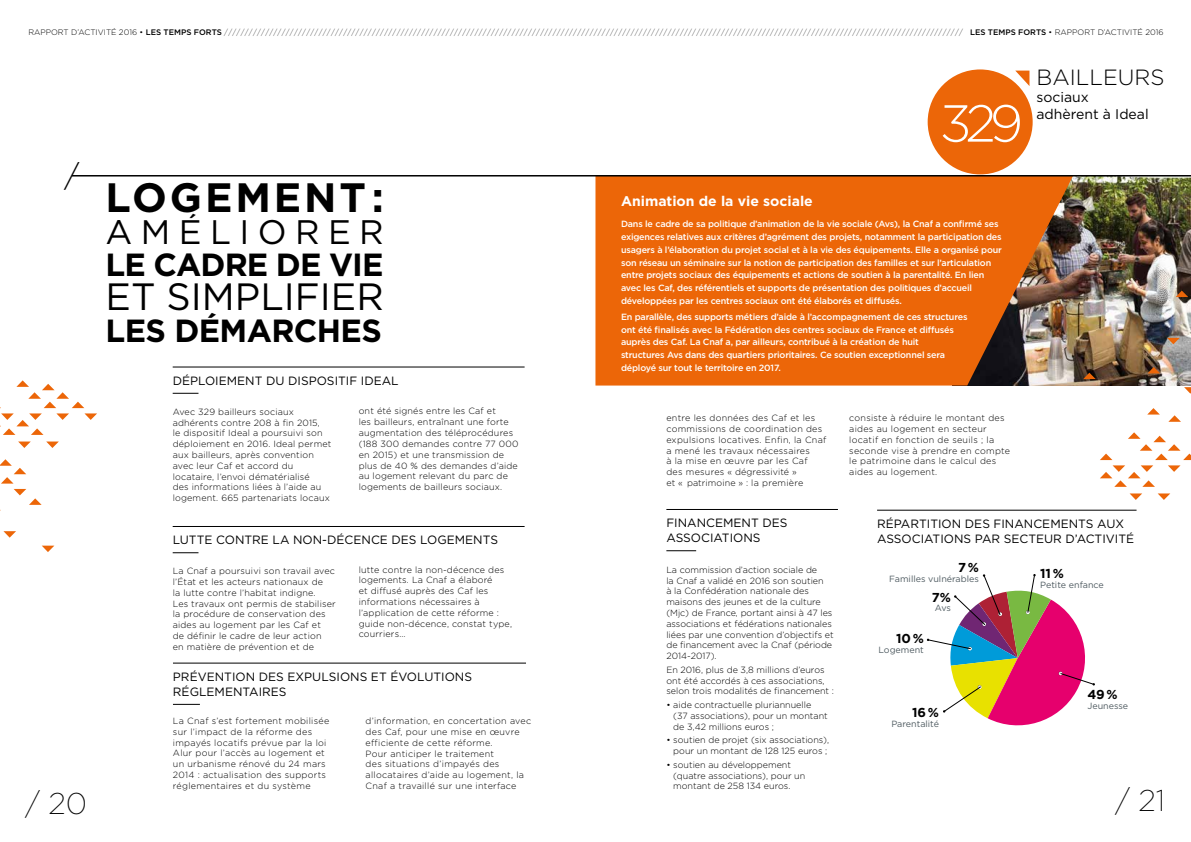
<style>
.page{position:relative;width:1191px;height:842px;background:#fff}
.page>*{position:absolute;margin:0;border:0;box-sizing:border-box;transform-origin:0 0}
.t1{font:300 52px "Gotham";color:#fff}
.t2{font:700 41px "Gotham";letter-spacing:.07em;color:#000}
.t3{font:38px "Gotham";color:#000}
.t4{font:34px "Gotham";letter-spacing:.245em;color:#000}
.t5{font:700 32px "Gotham";letter-spacing:-.02em;color:#000}
.t6{font:200 30px "Gotham";color:#000}
.t7{font:300 30px "Gotham";color:#000}
.t8{font:300 22px "Gotham";color:#000}
.t9{font:700 14px "Gotham";color:#fff}
.t10{font:14px/17px "Gotham";color:#000}
.t11{font:700 13px "Gotham";color:#000}
.t12{font:12px/15px "Gotham";color:#000}
.t13{font:300 9px/10.8px "Gotham";letter-spacing:.02em;color:#000}
.t14{font:500 9px/12.8px "Gotham";letter-spacing:-.02em;color:#fff}
.t15{font:300 9px/10.8px "Gotham";color:#000}
.t16{font:9px "Gotham";color:#505c62}
.t17{font:200 8px "Gotham";color:#000}
.s1{font-weight:300}
.s2{font-weight:500}
</style>
<div class="page">
<hr style="left:173px;top:663px;width:353px;height:1px;background:#000">
<svg style="left:173px;top:704px;width:27px;height:1px"></svg>
<hr style="left:666px;top:509px;width:172px;height:1px;background:#000">
<hr style="left:666px;top:550px;width:30px;height:1px;background:#000">
<svg style="left:18px;top:441px;width:13px;height:7px"></svg>
<svg style="left:46px;top:441px;width:13px;height:7px"></svg>
<svg style="left:0;top:380px;width:97px;height:55px"></svg>
<svg style="left:42px;top:546px;width:12px;height:6px"></svg>
<svg style="left:3px;top:531px;width:13px;height:7px"></svg>
<svg style="left:0;top:459px;width:42px;height:52px"></svg>
<div style="left:927px;top:69px;width:105px;height:105px;background:#ec6608;border-radius:50%"></div>
<svg style="left:1015px;top:71px;width:14px;height:15px"></svg>
<hr style="left:173px;top:366px;width:351px;height:1px;background:#000">
<svg style="left:173px;top:393px;width:25px;height:1px"></svg>
<hr style="left:173px;top:526px;width:351px;height:1px;background:#000">
<svg style="left:173px;top:552px;width:25px;height:1px"></svg>
<hr style="left:877px;top:510px;width:259px;height:1px;background:#000">
<svg style="left:926px;top:574px;width:169px;height:152px"></svg>
<img style="left:1073px;top:176px;width:118px;height:210px">
<svg style="left:595px;top:176px;width:478px;height:210px;background:#dd6511"></svg>
<svg style="left:1129px;top:493px;width:13px;height:7px"></svg>
<svg style="left:1157px;top:493px;width:13px;height:7px"></svg>
<svg style="left:1100px;top:432px;width:91px;height:55px"></svg>
<svg style="left:1147px;top:367px;width:13px;height:6px"></svg>
<svg style="left:1147px;top:408px;width:12px;height:7px"></svg>
<svg style="left:1083px;top:373px;width:12px;height:6px"></svg>
<svg style="left:1167px;top:338px;width:12px;height:6px"></svg>
<svg style="left:1175px;top:291px;width:13px;height:6px"></svg>
<svg style="left:1184px;top:387px;width:7px;height:7px"></svg>
<svg style="left:1168px;top:415px;width:13px;height:7px"></svg>
<hr style="left:72px;top:175px;width:1119px;height:1px;background:#000">
<p class="t17" style="left:28px;top:27px;width:1136px"><span class="s1">RAPPORT D’ACTIVITÉ 2016 •</span> <span class="s2">LES TEMPS FORTS</span> //////////////////////////////////////////////////////////////////////////////////////////////////////////////////////////////////////////////////////////////////////////////////// <span class="s2">LES TEMPS FORTS</span> <span class="s1">• RAPPORT D’ACTIVITÉ 2016</span></p>
<h3 class="t7" style="left:64px;top:156px;width:16px">/</h3>
<h2 class="t2" style="left:106px;top:170px;width:280px">LOGEMENT :</h2>
<h3 class="t4" style="left:106px;top:210px;width:280px">AMÉLIORER</h3>
<h3 class="t5" style="left:106px;top:244px;width:279px">LE CADRE DE VIE</h3>
<h3 class="t3" style="left:106px;top:272px;width:280px">ET SIMPLIFIER</h3>
<h3 class="t5" style="left:106px;top:310px;width:278px">LES DÉMARCHES</h3>
<h3 class="t12" style="left:173px;top:372px;width:227px">DÉPLOIEMENT DU DISPOSITIF IDEAL</h3>
<p class="t13" style="left:173px;top:406px;width:160px">Avec 329 bailleurs sociaux adhérents contre 208 à fin 2015,<br>le dispositif Ideal a poursuivi son déploiement en 2016. Ideal permet aux bailleurs, après convention avec leur Caf et accord du locataire, l’envoi dématérialisé<br>des informations liées à l’aide au logement. 665 partenariats locaux</p>
<p class="t13" style="left:359px;top:406px;width:161px">ont été signés entre les Caf et<br>les bailleurs, entraînant une forte augmentation des téléprocédures (188 300 demandes contre 77 000 en 2015) et une transmission de plus de 40 % des demandes d’aide au logement relevant du parc de logements de bailleurs sociaux.</p>
<h1 class="t1" style="left:939px;top:90px;width:85px">329</h1>
<h3 class="t8" style="left:1036px;top:63px;width:129px">BAILLEURS</h3>
<h3 class="t10" style="left:1036px;top:88px;width:114px">sociaux adhèrent à Ideal</h3>
<h3 class="t9" style="left:621px;top:192px;width:193px">Animation de la vie sociale</h3>
<p class="t14" style="left:621px;top:218px;width:382px">Dans le cadre de sa politique d’animation de la vie sociale (Avs), la Cnaf a confirmé ses exigences relatives aux critères d’agrément des projets, notamment la participation des usagers à l’élaboration du projet social et à la vie des équipements. Elle a organisé pour son réseau un séminaire sur la notion de participation des familles et sur l’articulation entre projets sociaux des équipements et actions de soutien à la parentalité. En lien avec les Caf, des référentiels et supports de présentation des politiques d’accueil développées par les centres sociaux ont été élaborés et diffusés.</p>
<p class="t14" style="left:621px;top:310px;width:348px">En parallèle, des supports métiers d’aide à l’accompagnement de ces structures ont été finalisés avec la Fédération des centres sociaux de France et diffusés auprès des Caf. La Cnaf a, par ailleurs, contribué à la création de huit<br>structures Avs dans des quartiers prioritaires. Ce soutien exceptionnel sera déployé sur tout le territoire en 2017.</p>
<p class="t13" style="left:666px;top:412px;width:162px">entre les données des Caf et les commissions de coordination des expulsions locatives. Enfin, la Cnaf a mené les travaux nécessaires<br>à la mise en œuvre par les Caf<br>des mesures « dégressivité »<br>et « patrimoine » : la première</p>
<p class="t13" style="left:849px;top:412px;width:162px">consiste à réduire le montant des aides au logement en secteur locatif en fonction de seuils ; la seconde vise à prendre en compte le patrimoine dans le calcul des aides au logement.</p>
<h3 class="t12" style="left:877px;top:516px;width:258px">RÉPARTITION DES FINANCEMENTS AUX<br>ASSOCIATIONS PAR SECTEUR D’ACTIVITÉ</h3>
<h3 class="t11" style="left:1040px;top:565px;width:25px">11 %</h3>
<p class="t16" style="left:1040px;top:579px;width:65px">Petite enfance</p>
<h3 class="t11" style="left:931px;top:588px;width:21px">7%</h3>
<p class="t16" style="left:935px;top:602px;width:18px">Avs</p>
<h3 class="t12" style="left:666px;top:515px;width:123px">FINANCEMENT DES<br>ASSOCIATIONS</h3>
<p class="t15" style="left:666px;top:564px;width:169px">La commission d’action sociale de<br>la Cnaf a validé en 2016 son soutien<br>à la Confédération nationale des maisons des jeunes et de la culture (Mjc) de France, portant ainsi à 47 les associations et fédérations nationales liées par une convention d’objectifs et de financement avec la Cnaf (période 2014-2017).</p>
<p class="t15" style="left:666px;top:664px;width:169px">En 2016, plus de 3,8 millions d’euros ont été accordés à ces associations, selon trois modalités de financement :</p>
<p class="t15" style="left:673px;top:699px;width:156px;text-indent:-7px">• aide contractuelle pluriannuelle (37 associations), pour un montant de 3,42 millions euros ;</p>
<p class="t15" style="left:666px;top:734px;width:164px;text-align:center">• soutien de projet (six associations), pour un montant de 128 125 euros ;</p>
<p class="t15" style="left:673px;top:759px;width:133px;text-indent:-7px">• soutien au développement (quatre associations), pour un montant de 258 134 euros.</p>
<h3 class="t12" style="left:173px;top:532px;width:327px">LUTTE CONTRE LA NON-DÉCENCE DES LOGEMENTS</h3>
<p class="t13" style="left:173px;top:565px;width:165px">La Cnaf a poursuivi son travail avec l’État et les acteurs nationaux de<br>la lutte contre l’habitat indigne.<br>Les travaux ont permis de stabiliser la procédure de conservation des aides au logement par les Caf et<br>de définir le cadre de leur action<br>en matière de prévention et de</p>
<h3 class="t11" style="left:958px;top:559px;width:22px">7 %</h3>
<p class="t16" style="left:889px;top:573px;width:91px">Familles vulnérables</p>
<p class="t13" style="left:359px;top:564px;width:155px">lutte contre la non-décence des logements. La Cnaf a élaboré<br>et diffusé auprès des Caf les informations nécessaires à l’application de cette réforme : guide non-décence, constat type, courriers…</p>
<h3 class="t11" style="left:896px;top:630px;width:29px">10 %</h3>
<p class="t16" style="left:878px;top:644px;width:47px">Logement</p>
<h3 class="t12" style="left:173px;top:669px;width:301px">PRÉVENTION DES EXPULSIONS ET ÉVOLUTIONS<br>RÉGLEMENTAIRES</h3>
<h3 class="t11" style="left:1087px;top:685px;width:32px">49 %</h3>
<p class="t16" style="left:1087px;top:700px;width:42px">Jeunesse</p>
<h3 class="t11" style="left:912px;top:704px;width:28px">16 %</h3>
<p class="t16" style="left:891px;top:718px;width:49px">Parentalité</p>
<p class="t13" style="left:173px;top:715px;width:158px">La Cnaf s’est fortement mobilisée sur l’impact de la réforme des impayés locatifs prévue par la loi<br>Alur pour l’accès au logement et un urbanisme rénové du 24 mars<br>2014 : actualisation des supports réglementaires et du système</p>
<p class="t13" style="left:365px;top:715px;width:167px">d’information, en concertation avec des Caf, pour une mise en œuvre efficiente de cette réforme.<br>Pour anticiper le traitement<br>des situations d’impayés des allocataires d’aide au logement, la<br>Cnaf a travaillé sur une interface</p>
<h3 class="t6" style="left:26px;top:785px;width:63px">/ 20</h3>
<h3 class="t6" style="left:1115px;top:781px;width:52px">/ 21</h3>
</div>
